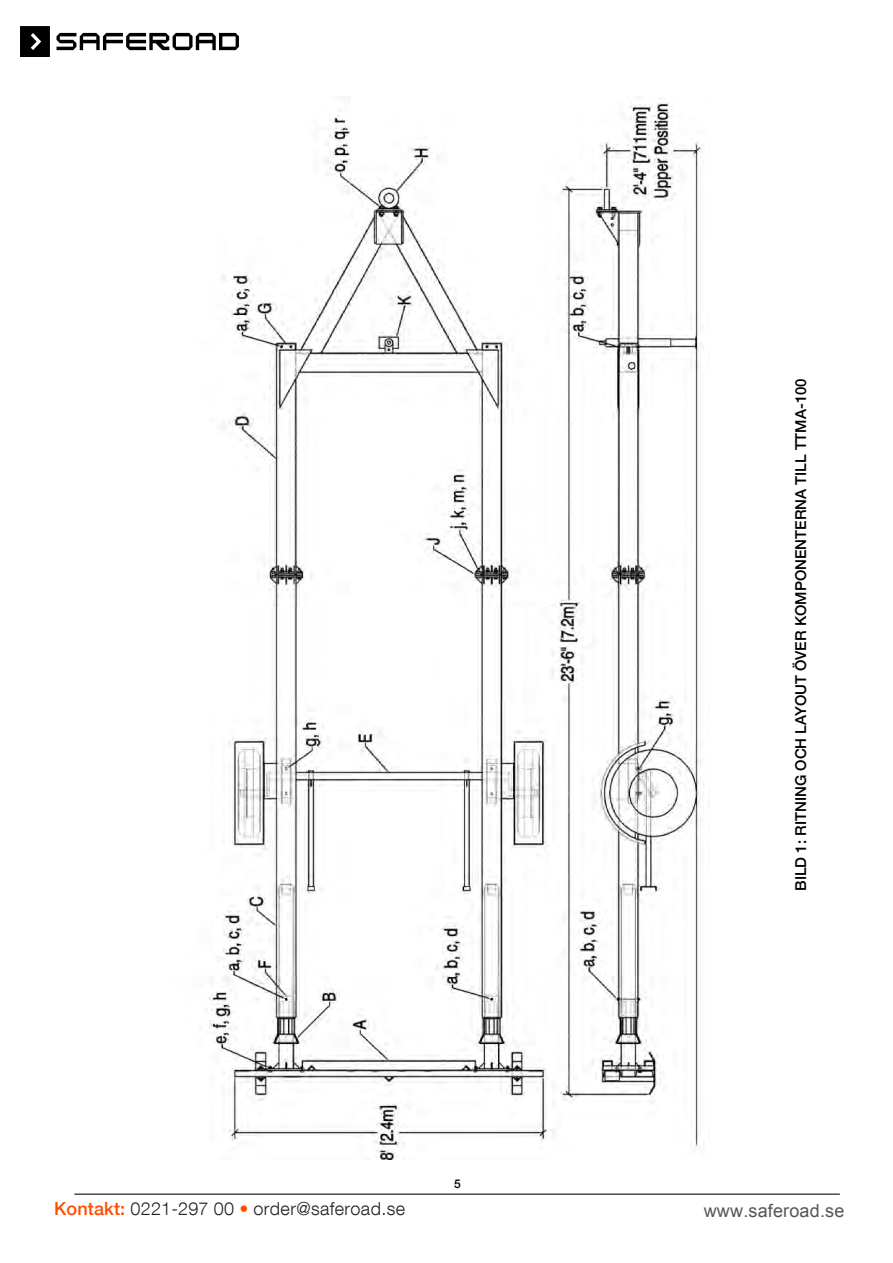
<style>
.page{position:relative;width:893px;height:1263px;background:#fff}
.page>*{position:absolute;margin:0;border:0;box-sizing:border-box;transform-origin:0 0}
.t1{font:300 18px "Helvetica Neue LT Com";letter-spacing:.02em;color:#231f20}
.t2{font:18px "Arial";letter-spacing:.01em;color:#55575a}
.t3{font:500 15px "Helvetica Neue";color:#000}
.t4{font:500 12px "Helvetica Neue";color:#000}
.s1{font-weight:500;color:#ff4d00}
</style>
<div class="page">
<hr style="left:74px;top:1193px;width:766px;height:2px;background:#4b4b4d">
<img style="left:206px;top:98px;width:498px;height:1062px">
<img style="left:21px;top:27px;width:218px;height:30px">
<p class="t4" style="left:454px;top:1174px;width:8px">5</p>
<p class="t3" style="left:789px;top:891px;width:514px;rotate:-90deg">BILD 1: RITNING OCH LAYOUT ÖVER KOMPONENTERNA TILL TTMA-100</p>
<p class="t1" style="left:54px;top:1197px;width:353px"><span class="s1">Kontakt:</span> 0221-297 00 <span class="s1">•</span> order@saferoad.se</p>
<p class="t2" style="left:704px;top:1199px;width:142px">www.saferoad.se</p>
</div>
